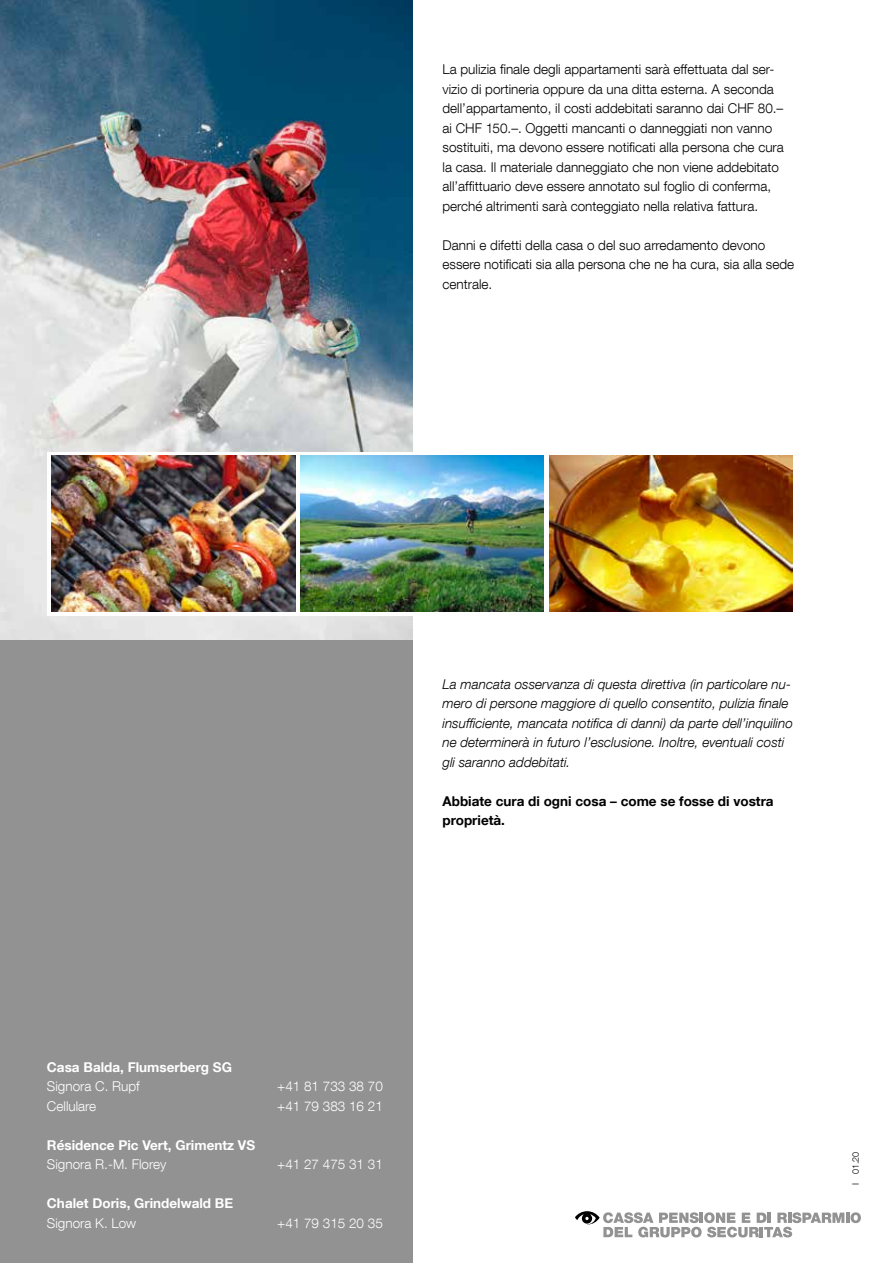
<style>
.page{position:relative;width:893px;height:1263px;background:#fff}
.page>*{position:absolute;margin:0;border:0;box-sizing:border-box;transform-origin:0 0}
.t1{font:300 13.5px/19.5px "Helvetica Neue LT Com";color:#000}
.t2{font:italic 300 13.5px/19.5px "Helvetica Neue LT Com";color:#000}
.t3{font:300 13.5px "Helvetica Neue LT Com";color:#fff}
.t4{font:700 13.5px "Helvetica Neue LT Com";color:#fff}
.t5{font:700 13.5px/19.5px "Helvetica Neue LT Com";color:#000}
.t6{font:300 9px "Helvetica Neue LT Com";color:#000}
</style>
<div class="page">
<div style="left:0;top:640px;width:413px;height:623px;background:#929292"></div>
<img style="left:0;top:0;width:413px;height:639px">
<img style="left:47px;top:452px;width:746px;height:164px">
<img style="left:301px;top:456px;width:243px;height:155px">
<img style="left:549px;top:456px;width:243px;height:155px">
<img style="left:51px;top:456px;width:244px;height:155px">
<svg style="left:575px;top:1211px;width:286px;height:26px"></svg>
<p class="t1" style="left:442px;top:59px;width:343px">La pulizia finale degli appartamenti sarà effettuata dal ser&shy;vizio di portineria oppure da una ditta esterna. A seconda dell’appartamento, il costi addebitati saranno dai CHF 80.– ai CHF 150.–. Oggetti mancanti o danneggiati non vanno sostituiti, ma devono essere notificati alla persona che cura la casa. Il materiale danneggiato che non viene addebitato all’affittuario deve essere annotato sul foglio di conferma, perché altrimenti sarà conteggiato nella relativa fattura.</p>
<p class="t1" style="left:442px;top:235px;width:353px">Danni e difetti della casa o del suo arredamento devono essere notificati sia alla persona che ne ha cura, sia alla sede centrale.</p>
<p class="t2" style="left:442px;top:674px;width:352px">La mancata osservanza di questa direttiva (in particolare nu&shy;mero di persone maggiore di quello consentito, pulizia finale insufficiente, mancata notifica di danni) da parte dell’inquilino ne determinerà in futuro l’esclusione. Inoltre, eventuali costi gli saranno addebitati.</p>
<p class="t5" style="left:442px;top:791px;width:333px">Abbiate cura di ogni cosa – come se fosse di vostra proprietà.</p>
<p class="t4" style="left:47px;top:1058px;width:186px">Casa Balda, Flumserberg SG</p>
<p class="t3" style="left:47px;top:1078px;width:94px">Signora C. Rupf</p>
<p class="t3" style="left:277px;top:1078px;width:107px">+41 81 733 38 70</p>
<p class="t3" style="left:47px;top:1098px;width:51px">Cellulare</p>
<p class="t3" style="left:277px;top:1098px;width:107px">+41 79 383 16 21</p>
<p class="t4" style="left:47px;top:1136px;width:210px">Résidence Pic Vert, Grimentz VS</p>
<p class="t3" style="left:47px;top:1156px;width:121px">Signora R.-M. Florey</p>
<p class="t3" style="left:277px;top:1156px;width:107px">+41 27 475 31 31</p>
<p class="t4" style="left:47px;top:1195px;width:188px">Chalet Doris, Grindelwald BE</p>
<p class="t3" style="left:47px;top:1215px;width:91px">Signora K. Low</p>
<p class="t3" style="left:277px;top:1215px;width:107px">+41 79 315 20 35</p>
<p class="t6" style="left:850px;top:1185px;width:35px;rotate:-90deg">I 01.20</p>
</div>
